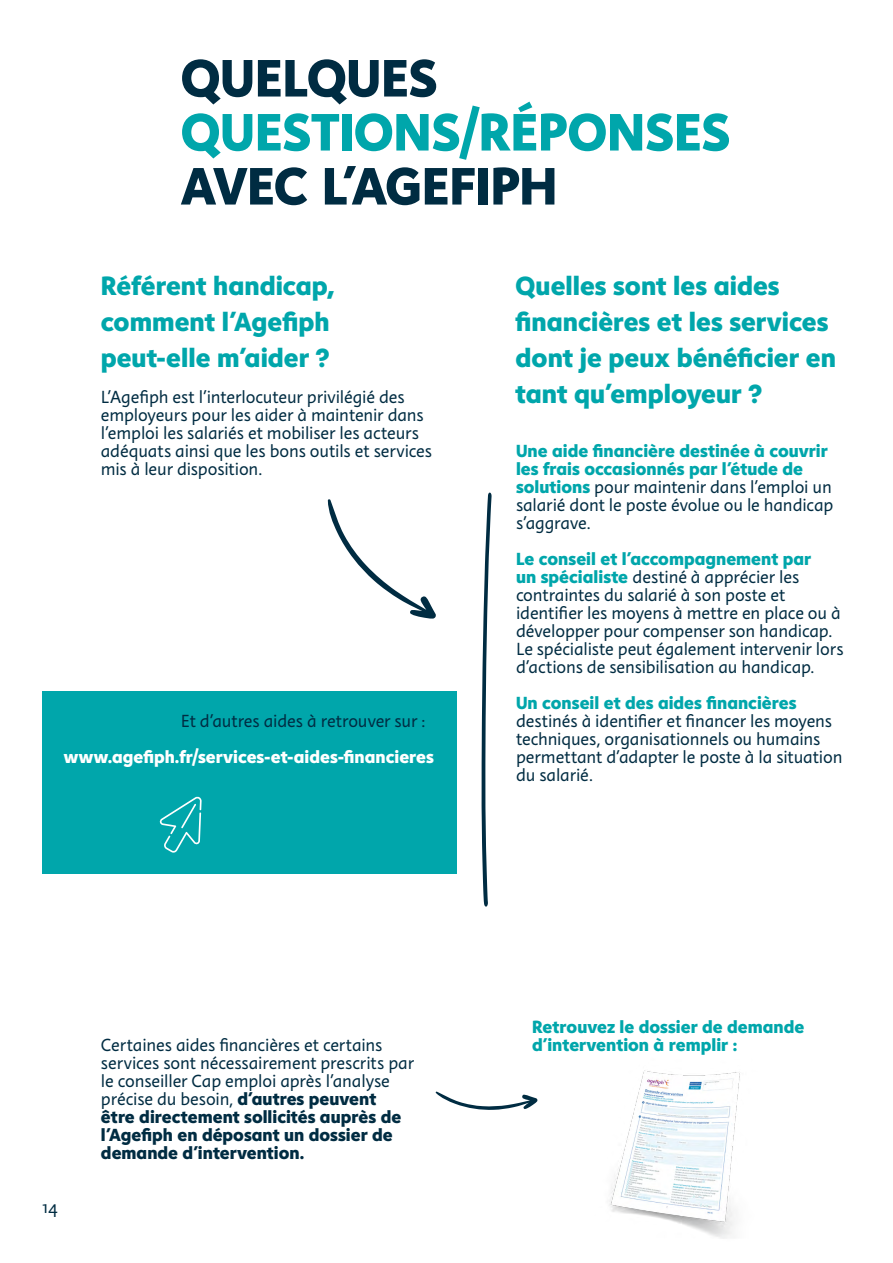
<style>
.page{position:relative;width:893px;height:1263px;background:#fff}
.page>*{position:absolute;margin:0;border:0;box-sizing:border-box;transform-origin:0 0}
.Section_-H1{font:800 54px/54px "Instant 5";letter-spacing:-.01em;color:#002c42}
.Section_-_H2{font:800 27px/36px "Instant 5";color:#00a6ab}
.t1{font:18px/18px "Instant 3";letter-spacing:-.005em;color:#002c42}
.t2{font:800 18px/18px "Instant 5";color:#00a6ab}
.t3{font:800 18px "Instant 5";color:#fff}
.s1{color:#00a6ab}
.s2{font-family:"Instant 3";font-weight:400;color:#002c42}
.s3{font-family:"Instant 5";font-weight:800;color:#00a6ab}
.s4{font-family:"Instant 5";font-weight:800}
</style>
<div class="page">
<div style="left:43px;top:691px;width:414px;height:182px;background:#00a6ab"></div>
<svg style="left:435px;top:1091px;width:103px;height:19px"></svg>
<svg style="left:328px;top:499px;width:108px;height:120px"></svg>
<svg style="left:160px;top:796px;width:42px;height:57px"></svg>
<img style="left:609px;top:1070px;width:131px;height:169px">
<svg style="left:482px;top:493px;width:10px;height:414px"></svg>
<h1 class="Section_-H1" style="left:181px;top:50px;width:551px">QUELQUES<br><span class="s1">QUESTIONS/RÉPONSES<br></span>AVEC L’AGEFIPH</h1>
<h2 class="Section_-_H2" style="left:101px;top:267px;width:235px">Référent handicap, comment l'Agefiph peut-elle m'aider ?</h2>
<p class="t1" style="left:101px;top:388px;width:333px">L’Agefiph est l'interlocuteur privilégié des employeurs pour les aider à maintenir dans l’emploi les salariés et mobiliser les acteurs adéquats ainsi que les bons outils et services mis à leur disposition.</p>
<p class="t1" style="left:181px;top:712px;width:246px">Et d'autres aides à retrouver sur :</p>
<p class="t3" style="left:64px;top:744px;width:372px">www.agefiph.fr/services-et-aides-financieres</p>
<h2 class="Section_-_H2" style="left:516px;top:267px;width:322px">Quelles sont les aides financières et les services dont je peux bénéficier en tant qu'employeur ?</h2>
<p class="t2" style="left:516px;top:441px;width:319px">Une aide financière destinée à couvrir les frais occasionnés par l’étude de solutions <span class="s2">pour maintenir dans l’emploi un salarié dont le poste évolue ou le handicap s'aggrave.</span></p>
<p class="t1" style="left:516px;top:550px;width:329px"><span class="s3">Le conseil et l'accompagnement par<br>un spécialiste</span> destiné à apprécier les contraintes du salarié à son poste et identifier les moyens à mettre en place ou à développer pour compenser son handicap.<br>Le spécialiste peut également intervenir lors d’actions de sensibilisation au handicap.</p>
<p class="t1" style="left:516px;top:694px;width:328px"><span class="s3">Un conseil et des aides financières </span>destinés à identifier et financer les moyens techniques, organisationnels ou humains permettant d’adapter le poste à la situation du salarié.</p>
<p class="t1" style="left:43px;top:1198px;width:17px">14</p>
<p class="t1" style="left:101px;top:1036px;width:315px">Certaines aides financières et certains services sont nécessairement prescrits par le conseiller Cap emploi après l'analyse précise du besoin, <span class="s4">d'autres peuvent être directement sollicités auprès de l'Agefiph en déposant un dossier de demande d'intervention.</span></p>
<p class="t2" style="left:532px;top:1017px;width:274px">Retrouvez le dossier de demande d’intervention à remplir :</p>
</div>
